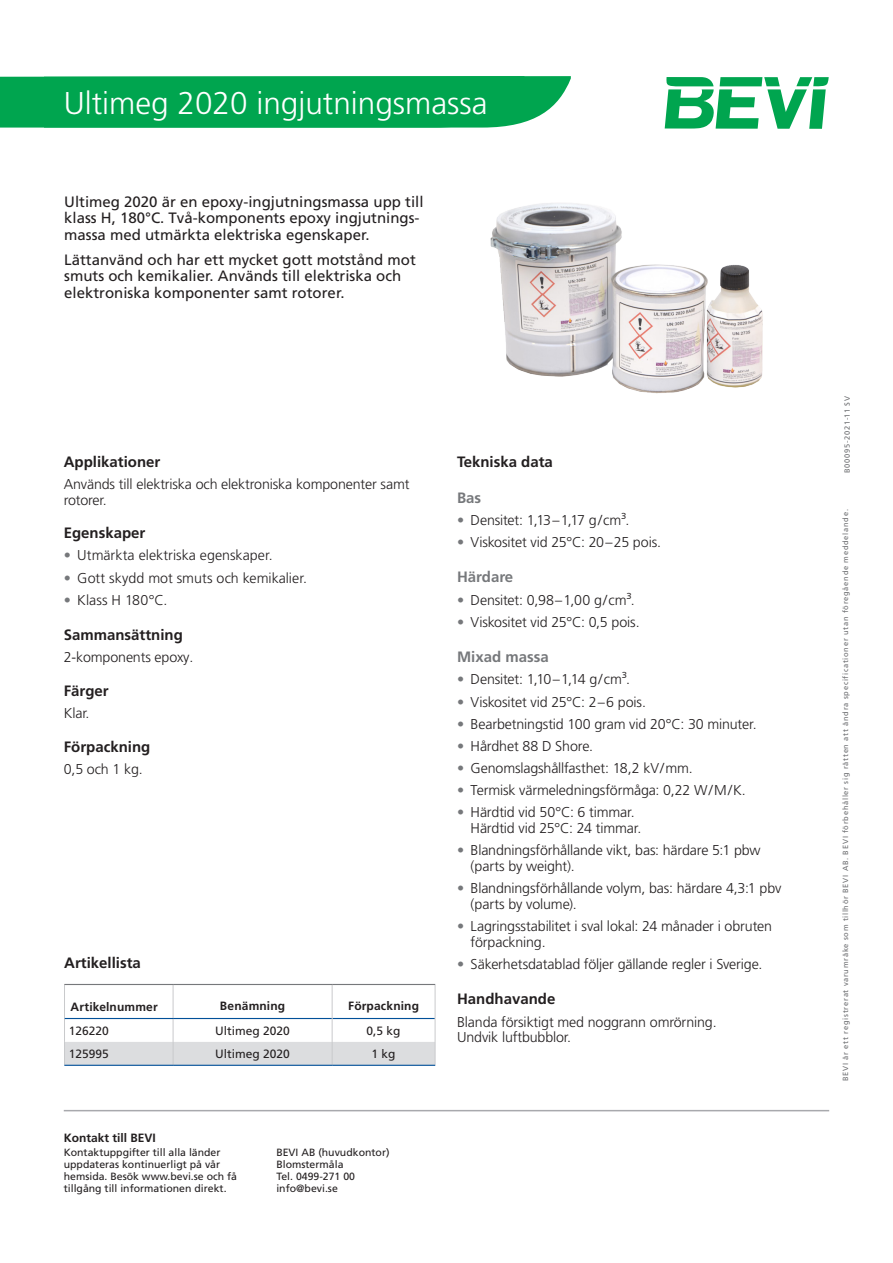
<style>
.page{position:relative;width:893px;height:1263px;background:#fff}
.page>*{position:absolute;margin:0;border:0;box-sizing:border-box;transform-origin:0 0}
.G2_Heading_1_vit_SV{font:300 31.5px "Frutiger LT Pro";color:#fff}
.G2_Ingress_SV{font:15px/16.5px "Frutiger LT Pro";color:#231f20}
.G2_Heading_3_svart_S{font:700 15px "Frutiger LT Pro";color:#231f20}
.G2_Heading_3_grå_SV{font:700 15px "Frutiger LT Pro";color:#76787b}
.G2_Heading_3_svart_E{font:700 15px "Frutiger LT Pro";color:#231f20}
.G2_Bodytext_SV{font:300 14.25px/15.8px "Frutiger LT Pro";letter-spacing:-.01em;color:#231f20}
.G2_Tabelltext_7_2_vä{font:12px "Frutiger LT Pro";color:#231f20}
.G2_Tabellheading_sva{font:700 12px "Frutiger LT Pro";letter-spacing:.015em;color:#231f20}
.G2_Adress_heading{font:700 12px "Frutiger LT Pro";color:#231f20}
.G2_Adress_body_text{font:10.5px/12px "Frutiger LT Pro";color:#231f20}
.G2_mini-text_side{font:7.5px "Frutiger LT Pro";letter-spacing:.095em;color:#6c6d70}
.s1{color:#76787b}
</style>
<div class="page">
<svg style="left:664px;top:77px;width:165px;height:52px"></svg>
<svg style="left:0;top:76px;width:571px;height:52px;background:#0ba856"></svg>
<hr style="left:64px;top:1110px;width:765px;height:1px;background:#a8a9ad">
<img style="left:490px;top:203px;width:273px;height:191px">
<hr style="left:173px;top:985px;width:1px;height:33px;background:#c9cacc">
<hr style="left:332px;top:985px;width:1px;height:33px;background:#c9cacc">
<hr style="left:435px;top:985px;width:1px;height:33px;background:#c9cacc">
<svg style="left:64px;top:1018px;width:372px;height:47px"></svg>
<hr style="left:64px;top:985px;width:1px;height:33px;background:#c9cacc">
<hr style="left:65px;top:1018px;width:108px;height:1px;background:#015099">
<hr style="left:64px;top:984px;width:109px;height:1px;background:#76787b">
<hr style="left:173px;top:984px;width:159px;height:1px;background:#76787b">
<hr style="left:332px;top:984px;width:103px;height:1px;background:#76787b">
<hr style="left:64px;top:1065px;width:109px;height:1px;background:#015099">
<hr style="left:173px;top:1065px;width:159px;height:1px;background:#015099">
<hr style="left:332px;top:1065px;width:103px;height:1px;background:#015099">
<p class="G2_Heading_1_vit_SV" style="left:64px;top:85px;width:425px">Ultimeg 2020 ingjutningsmassa</p>
<p class="G2_Ingress_SV" style="left:64px;top:193px;width:361px">Ultimeg 2020 är en epoxy-ingjutningsmassa upp till klass H, 180°C. Två-komponents epoxy ingjutnings&shy;massa med utmärkta elektriska egenskaper.</p>
<p class="G2_Ingress_SV" style="left:64px;top:251px;width:353px">Lättanvänd och har ett mycket gott motstånd mot smuts och kemikalier. Används till elektriska och elektroniska komponenter samt rotorer.</p>
<p class="G2_Heading_3_svart_S" style="left:64px;top:453px;width:98px">Applikationer</p>
<p class="G2_Bodytext_SV" style="left:64px;top:476px;width:347px">Används till elektriska och elektroniska komponenter samt rotorer.</p>
<p class="G2_Heading_3_svart_E" style="left:64px;top:524px;width:83px">Egenskaper</p>
<p class="G2_Bodytext_SV" style="left:64px;top:548px;width:211px"><span class="s1">•</span> Utmärkta elektriska egenskaper.</p>
<p class="G2_Bodytext_SV" style="left:64px;top:570px;width:245px"><span class="s1">•</span> Gott skydd mot smuts och kemikalier.</p>
<p class="G2_Bodytext_SV" style="left:64px;top:592px;width:105px"><span class="s1">•</span> Klass H 180°C.</p>
<p class="G2_Heading_3_svart_S" style="left:64px;top:626px;width:121px">Sammansättning</p>
<p class="G2_Bodytext_SV" style="left:64px;top:650px;width:131px">2-komponents epoxy.</p>
<p class="G2_Heading_3_svart_S" style="left:64px;top:682px;width:47px">Färger</p>
<p class="G2_Bodytext_SV" style="left:64px;top:705px;width:27px">Klar.</p>
<p class="G2_Heading_3_svart_S" style="left:64px;top:737px;width:88px">Förpackning</p>
<p class="G2_Bodytext_SV" style="left:64px;top:761px;width:81px">0,5 och 1 kg.</p>
<p class="G2_Heading_3_svart_S" style="left:64px;top:953px;width:78px">Artikellista</p>
<p class="G2_Tabellheading_sva" style="left:71px;top:999px;width:89px">Artikelnummer</p>
<p class="G2_Tabellheading_sva" style="left:220px;top:999px;width:67px">Benämning</p>
<p class="G2_Tabellheading_sva" style="left:348px;top:999px;width:72px">Förpackning</p>
<p class="G2_Tabelltext_7_2_vä" style="left:69px;top:1024px;width:42px">126220</p>
<p class="G2_Tabelltext_7_2_vä" style="left:215px;top:1024px;width:76px">Ultimeg 2020</p>
<p class="G2_Tabelltext_7_2_vä" style="left:367px;top:1024px;width:36px">0,5 kg</p>
<p class="G2_Tabelltext_7_2_vä" style="left:69px;top:1046px;width:42px">125995</p>
<p class="G2_Tabelltext_7_2_vä" style="left:215px;top:1046px;width:76px">Ultimeg 2020</p>
<p class="G2_Tabelltext_7_2_vä" style="left:372px;top:1046px;width:26px">1 kg</p>
<p class="G2_Adress_heading" style="left:64px;top:1130px;width:94px">Kontakt till BEVI</p>
<p class="G2_Adress_body_text" style="left:64px;top:1146px;width:175px">Kontaktuppgifter till alla länder uppdateras kontinuerligt på vår hemsida. Besök www.bevi.se och få tillgång till informationen direkt.</p>
<p class="G2_Adress_body_text" style="left:276px;top:1146px;width:115px">BEVI AB (huvudkontor)<br>Blomstermåla</p>
<p class="G2_Adress_body_text" style="left:276px;top:1170px;width:80px">Tel. 0499-271 00 info@bevi.se</p>
<p class="G2_Heading_3_svart_S" style="left:457px;top:453px;width:97px">Tekniska data</p>
<p class="G2_Heading_3_grå_SV" style="left:457px;top:488px;width:26px">Bas</p>
<p class="G2_Bodytext_SV" style="left:457px;top:512px;width:174px"><span class="s1">•</span> Densitet: 1,13–1,17 g/cm³.</p>
<p class="G2_Bodytext_SV" style="left:457px;top:534px;width:205px"><span class="s1">•</span> Viskositet vid 25°C: 20–25 pois.</p>
<p class="G2_Heading_3_grå_SV" style="left:457px;top:568px;width:58px">Härdare</p>
<p class="G2_Bodytext_SV" style="left:457px;top:592px;width:179px"><span class="s1">•</span> Densitet: 0,98–1,00 g/cm³.</p>
<p class="G2_Bodytext_SV" style="left:457px;top:614px;width:184px"><span class="s1">•</span> Viskositet vid 25°C: 0,5 pois.</p>
<p class="G2_Heading_3_grå_SV" style="left:457px;top:648px;width:93px">Mixad massa</p>
<p class="G2_Bodytext_SV" style="left:457px;top:672px;width:174px"><span class="s1">•</span> Densitet: 1,10–1,14 g/cm³.</p>
<p class="G2_Bodytext_SV" style="left:457px;top:694px;width:190px"><span class="s1">•</span> Viskositet vid 25°C: 2–6 pois.</p>
<p class="G2_Bodytext_SV" style="left:457px;top:716px;width:301px"><span class="s1">•</span> Bearbetningstid 100 gram vid 20°C: 30 minuter.</p>
<p class="G2_Bodytext_SV" style="left:457px;top:738px;width:137px"><span class="s1">•</span> Hårdhet 88 D Shore.</p>
<p class="G2_Bodytext_SV" style="left:457px;top:760px;width:237px"><span class="s1">•</span> Genomslagshållfasthet: 18,2 kV/mm.</p>
<p class="G2_Bodytext_SV" style="left:457px;top:782px;width:290px"><span class="s1">•</span> Termisk värmeledningsförmåga: 0,22 W/M/K.</p>
<p class="G2_Bodytext_SV" style="left:471px;top:804px;width:172px;text-indent:-14px"><span class="s1">•</span> Härdtid vid 50°C: 6 timmar.<br>Härdtid vid 25°C: 24 timmar.</p>
<p class="G2_Bodytext_SV" style="left:471px;top:842px;width:292px;text-indent:-14px"><span class="s1">•</span> Blandningsförhållande vikt, bas: härdare 5:1 pbw (parts by weight).</p>
<p class="G2_Bodytext_SV" style="left:471px;top:880px;width:312px;text-indent:-14px"><span class="s1">•</span> Blandningsförhållande volym, bas: härdare 4,3:1 pbv (parts by volume).</p>
<p class="G2_Bodytext_SV" style="left:471px;top:918px;width:303px;text-indent:-14px"><span class="s1">•</span> Lagringsstabilitet i sval lokal: 24 månader i obruten förpackning.</p>
<p class="G2_Bodytext_SV" style="left:457px;top:956px;width:307px"><span class="s1">•</span> Säkerhetsdatablad följer gällande regler i Sverige.</p>
<p class="G2_Heading_3_svart_S" style="left:457px;top:990px;width:100px">Handhavande</p>
<p class="G2_Bodytext_SV" style="left:457px;top:1014px;width:261px">Blanda försiktigt med noggrann omrörning.<br>Undvik luftbubblor.</p>
<p class="G2_mini-text_side" style="left:843px;top:473px;width:78px;rotate:-90deg">B00095-2021-11 SV</p>
<p class="G2_mini-text_side" style="left:841px;top:1081px;width:573px;rotate:-90deg">BEVI är ett registrerat varumräke som tillhör BEVI AB. BEVI förbehåller sig rätten att ändra specificationer utan föregående meddelande.</p>
</div>
